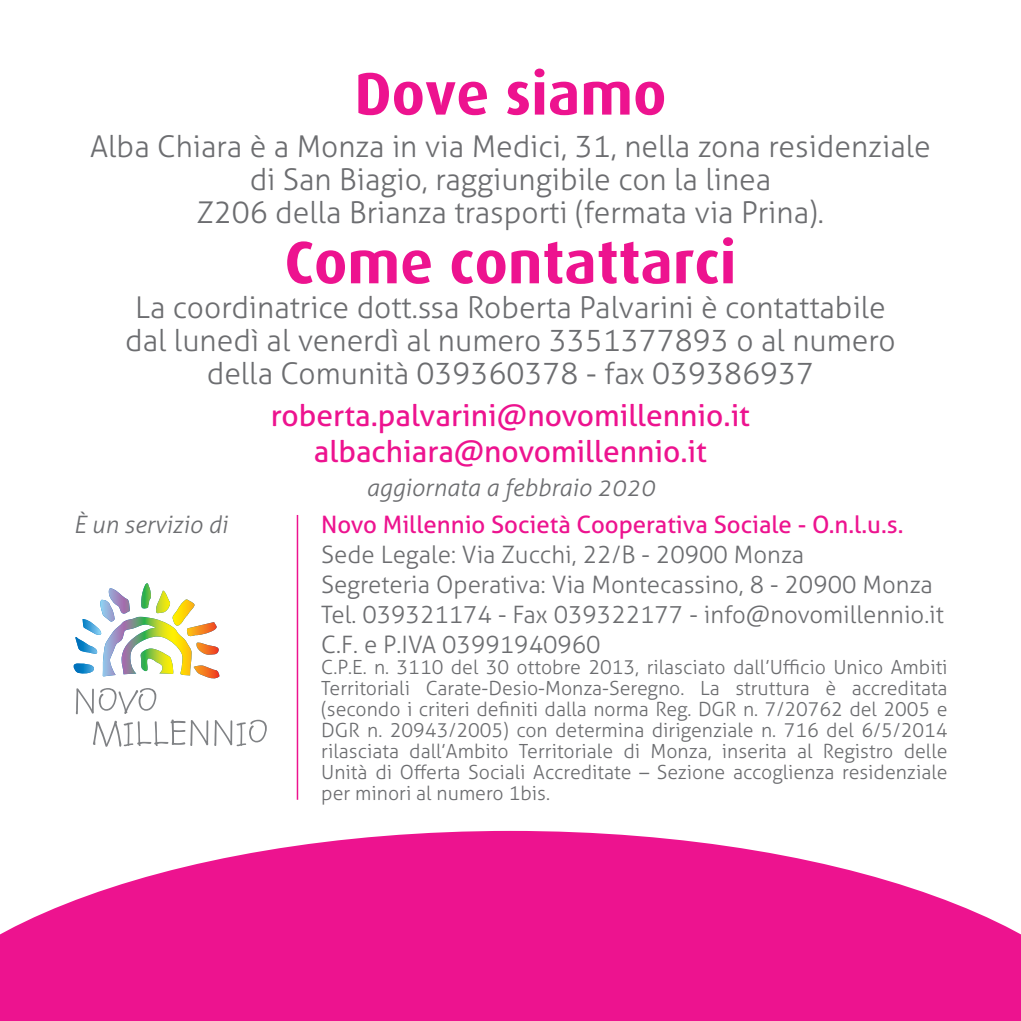
<style>
.page{position:relative;width:1021px;height:1021px;background:#fff}
.page>*{position:absolute;margin:0;border:0;box-sizing:border-box;transform-origin:0 0}
.t1{font:700 60px "Dax";color:#ed138f}
.t2{font:300 30px/33px "Aller";color:#6c6d70;text-align:center}
.t3{font:30px/36px "Aller";color:#ed138f;text-align:center}
.t4{font:300 24px/30px "Aller";color:#6c6d70}
.t5{font:24px "Aller";color:#ed138f}
.t6{font:italic 300 24px "Aller";color:#6c6d70}
.t7{font:300 19.5px/21px "Aller";color:#6c6d70;text-align:justify}
</style>
<div class="page">
<img style="left:83px;top:583px;width:134px;height:93px">
<svg style="left:76px;top:688px;width:132px;height:58px"></svg>
<svg style="left:214px;top:719px;width:53px;height:27px"></svg>
<hr style="left:297px;top:515px;width:1px;height:284px;background:#ed138f">
<svg style="left:0;top:830px;width:1020px;height:190px;fill:#ed138f"></svg>
<h1 class="t1" style="left:354px;top:60px;width:313px">Dove siamo</h1>
<h2 class="t2" style="left:90px;top:130px;width:842px">Alba Chiara è a Monza in via Medici, 31, nella zona residenziale di San Biagio, raggiungibile con la linea<br>Z206 della Brianza trasporti (fermata via Prina).</h2>
<h1 class="t1" style="left:284px;top:229px;width:453px">Come contattarci</h1>
<h2 class="t2" style="left:125px;top:291px;width:772px">La coordinatrice dott.ssa Roberta Palvarini è contattabile dal lunedì al venerdì al numero 3351377893 o al numero della Comunità 039360378 - fax 039386937</h2>
<h2 class="t3" style="left:271px;top:397px;width:480px">roberta.palvarini@novomillennio.it albachiara@novomillennio.it</h2>
<p class="t6" style="left:366px;top:473px;width:290px">aggiornata a febbraio 2020</p>
<p class="t6" style="left:73px;top:509px;width:155px">È un servizio di</p>
<p class="t5" style="left:321px;top:509px;width:583px">Novo Millennio Società Cooperativa Sociale - O.n.l.u.s.</p>
<p class="t4" style="left:321px;top:539px;width:624px">Sede Legale: Via Zucchi, 22/B - 20900 Monza<br>Segreteria Operativa: Via Montecassino, 8 - 20900 Monza Tel. 039321174 - Fax 039322177 - info@novomillennio.it C.F. e P.IVA 03991940960</p>
<p class="t7" style="left:321px;top:656px;width:628px">C.P.E. n. 3110 del 30 ottobre 2013, rilasciato dall’Ufficio Unico Ambiti Territoriali Carate-Desio-Monza-Seregno. La struttura è accreditata (secondo i criteri definiti dalla norma Reg. DGR n. 7/20762 del 2005 e DGR n. 20943/2005) con determina dirigenziale n. 716 del 6/5/2014 rilasciata dall’Ambito Territoriale di Monza, inserita al Registro delle Unità di Offerta Sociali Accreditate – Sezione accoglienza residenziale per minori al numero 1bis.</p>
</div>
